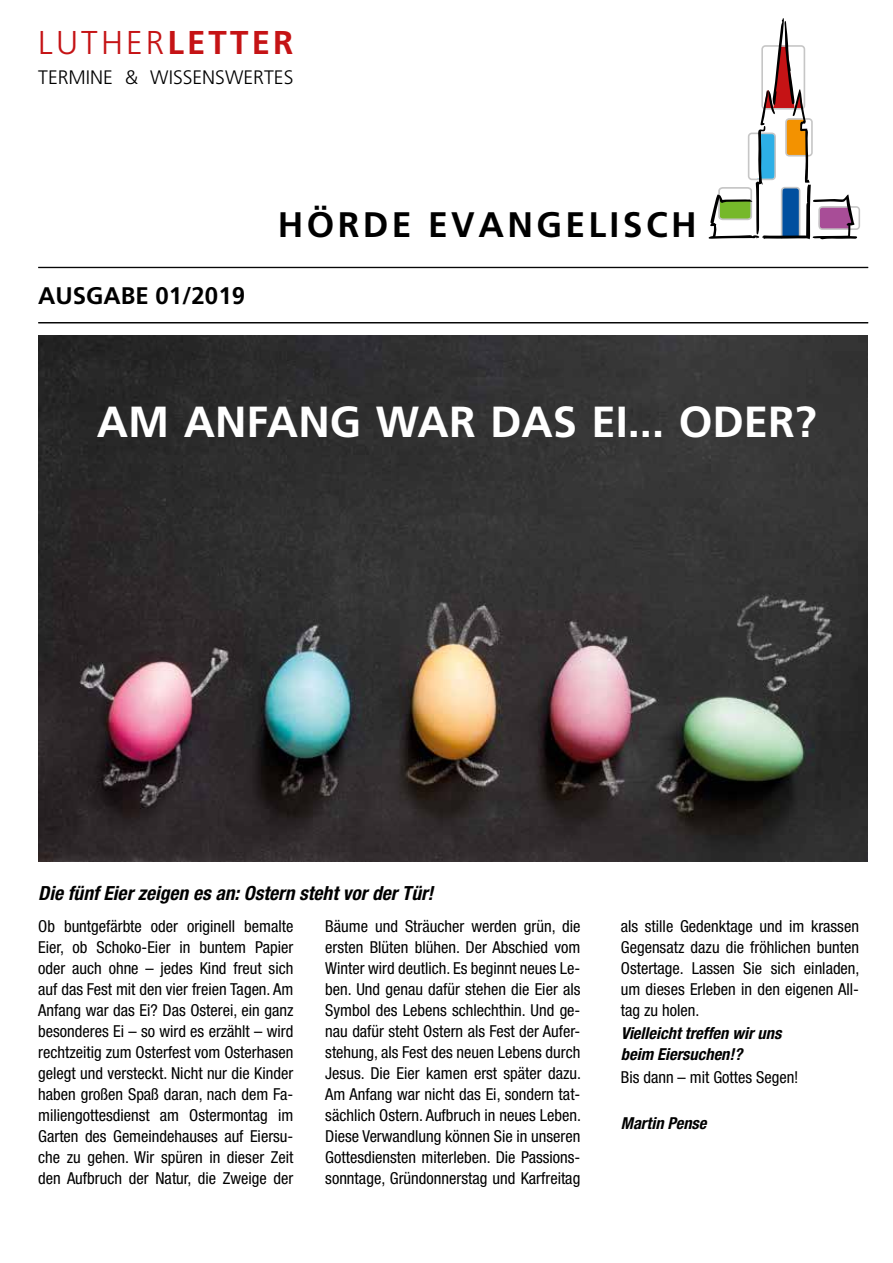
<style>
.page{position:relative;width:893px;height:1263px;background:#fff}
.page>*{position:absolute;margin:0;border:0;box-sizing:border-box;transform-origin:0 0}
.t1{font:700 43.5px "Frutiger LT";color:#fff}
.t2{font:700 35.4px "Frutiger";letter-spacing:.095em;color:#000}
.t3{font:300 33px "Frutiger LT";letter-spacing:.095em;color:#c51315}
.t4{font:700 24px "Frutiger LT";color:#000}
.t5{font:italic 700 condensed 19.5px "Helvetica Neue";color:#000}
.t6{font:300 19.5px "Frutiger LT";color:#000}
.t7{font:condensed 16.5px/21px "Helvetica Neue";color:#000;text-align:justify}
.t8{font:italic 700 condensed 16.5px/21px "Helvetica Neue";color:#000}
.s1{font-weight:700}
</style>
<div class="page">
<hr style="left:38px;top:267px;width:830px;height:1px;background:#000">
<hr style="left:38px;top:322px;width:830px;height:1px;background:#000">
<hr style="left:38px;top:323px;width:830px;height:1px;background:#000">
<div style="left:818px;top:206px;width:42px;height:24px;border:2px solid #c6c6c6;border-radius:3px"></div>
<svg style="left:708px;top:18px;width:150px;height:222px"></svg>
<img style="left:38px;top:336px;width:829px;height:526px">
<h3 class="t3" style="left:38px;top:24px;width:257px">LUTHER<span class="s1">LETTER</span></h3>
<p class="t6" style="left:38px;top:67px;width:257px">TERMINE &amp; WISSENSWERTES</p>
<h3 class="t4" style="left:38px;top:281px;width:208px">AUSGABE 01/2019</h3>
<h2 class="t2" style="left:278px;top:204px;width:420px">HÖRDE EVANGELISCH</h2>
<h1 class="t1" style="left:97px;top:396px;width:721px">AM ANFANG WAR DAS EI... ODER?</h1>
<p class="t5" style="left:38px;top:881px;width:397px">Die fünf Eier zeigen es an: Ostern steht vor der Tür!</p>
<p class="t7" style="left:38px;top:915px;width:257px">Ob buntgefärbte oder originell bemalte Eier, ob Schoko-Eier in buntem Papier oder auch ohne – jedes Kind freut sich auf das Fest mit den vier freien Tagen. Am Anfang war das Ei? Das Osterei, ein ganz besonderes Ei – so wird es erzählt – wird rechtzeitig zum Osterfest vom Osterhasen gelegt und versteckt. Nicht nur die Kinder haben großen Spaß daran, nach dem Fa&shy;miliengottesdienst am Ostermontag im Garten des Gemeindehauses auf Eiersu&shy;che zu gehen. Wir spüren in dieser Zeit den Aufbruch der Natur, die Zweige der</p>
<p class="t7" style="left:325px;top:915px;width:257px">Bäume und Sträucher werden grün, die ersten Blüten blühen. Der Abschied vom Winter wird deutlich. Es beginnt neues Le&shy;ben. Und genau dafür stehen die Eier als Symbol des Lebens schlechthin. Und ge&shy;nau dafür steht Ostern als Fest der Aufer&shy;stehung, als Fest des neuen Lebens durch Jesus. Die Eier kamen erst später dazu.<br>Am Anfang war nicht das Ei, sondern tat&shy;sächlich Ostern. Aufbruch in neues Leben.<br>Diese Verwandlung können Sie in unseren Gottesdiensten miterleben. Die Passions&shy;sonntage, Gründonnerstag und Karfreitag</p>
<p class="t7" style="left:621px;top:915px;width:240px">als stille Gedenktage und im krassen Gegensatz dazu die fröhlichen bunten Ostertage. Lassen Sie sich einladen, um dieses Erleben in den eigenen All&shy;tag zu holen.</p>
<p class="t8" style="left:621px;top:1022px;width:162px">Vielleicht treffen wir uns beim Eiersuchen!?</p>
<p class="t7" style="left:621px;top:1066px;width:179px">Bis dann – mit Gottes Segen!</p>
<p class="t8" style="left:621px;top:1112px;width:87px">Martin Pense</p>
</div>
